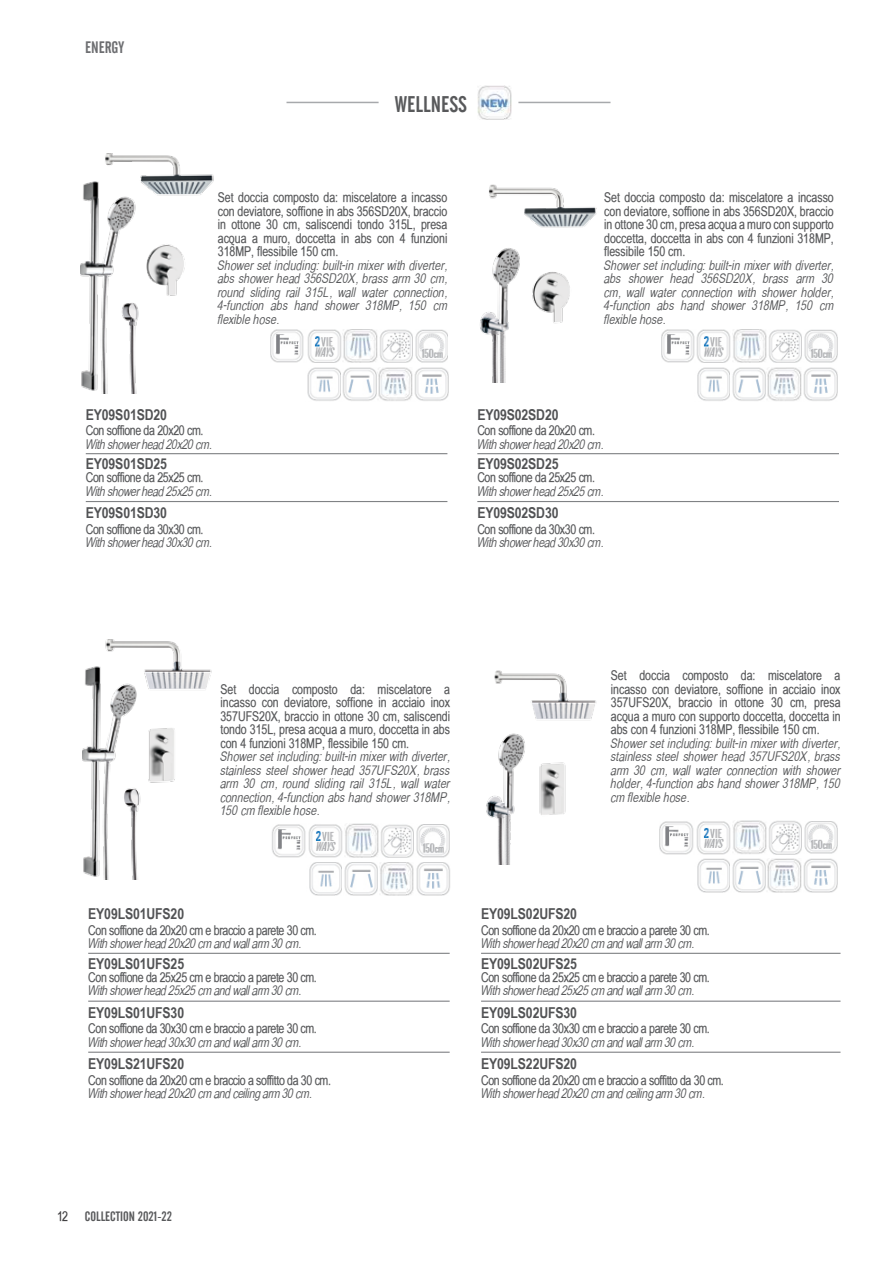
<style>
.page{position:relative;width:893px;height:1263px;background:#fff}
.page>*{position:absolute;margin:0;border:0;box-sizing:border-box;transform-origin:0 0}
.t1{font:22.5px "Alternate Gothic No 2 BT";color:#58595b}
.t2{font:16.5px "Alternate Gothic No 2 BT";color:#6d6e71}
.t3{font:700 15px "Arial Narrow";letter-spacing:-.01em;color:#515254}
.t4{font:13.5px/13.5px "Babel Sans";letter-spacing:-.025em;color:#58595b;text-align:justify}
.t5{font:italic 13.5px/13.5px "Babel Sans";letter-spacing:-.03em;color:#58595b;text-align:justify}
.t6{font:13.5px "Alternate Gothic No 2 BT";color:#58595b}
.s1{font-family:"Babel Sans";color:#414042}
</style>
<div class="page">
<img style="left:81px;top:154px;width:133px;height:240px">
<img style="left:83px;top:639px;width:129px;height:240px">
<img style="left:480px;top:184px;width:117px;height:198px">
<img style="left:486px;top:670px;width:111px;height:194px">
<hr style="left:481px;top:953px;width:359px;height:1px;background:#808285">
<hr style="left:88px;top:953px;width:362px;height:1px;background:#808285">
<hr style="left:481px;top:1000px;width:359px;height:2px;background:#808285">
<hr style="left:88px;top:1000px;width:362px;height:2px;background:#808285">
<hr style="left:481px;top:1052px;width:359px;height:1px;background:#808285">
<hr style="left:88px;top:1052px;width:362px;height:1px;background:#808285">
<hr style="left:286px;top:102px;width:93px;height:1px;background:#a7a9ac">
<hr style="left:518px;top:102px;width:92px;height:1px;background:#a7a9ac">
<hr style="left:477px;top:453px;width:362px;height:1px;background:#808285">
<hr style="left:86px;top:453px;width:361px;height:1px;background:#808285">
<hr style="left:477px;top:501px;width:362px;height:1px;background:#808285">
<hr style="left:86px;top:501px;width:361px;height:1px;background:#808285">
<img style="left:477px;top:86px;width:35px;height:33px">
<img style="left:697px;top:367px;width:32px;height:34px">
<img style="left:732px;top:367px;width:33px;height:34px">
<img style="left:767px;top:367px;width:71px;height:34px">
<img style="left:661px;top:329px;width:176px;height:34px">
<img style="left:697px;top:859px;width:32px;height:33px">
<img style="left:732px;top:859px;width:33px;height:33px">
<img style="left:767px;top:859px;width:71px;height:33px">
<img style="left:696px;top:820px;width:141px;height:35px">
<img style="left:309px;top:862px;width:141px;height:34px">
<img style="left:272px;top:824px;width:177px;height:34px">
<img style="left:307px;top:367px;width:33px;height:34px">
<img style="left:342px;top:367px;width:34px;height:34px">
<img style="left:378px;top:367px;width:34px;height:34px">
<img style="left:414px;top:367px;width:34px;height:34px">
<img style="left:307px;top:329px;width:141px;height:34px">
<img style="left:270px;top:329px;width:34px;height:34px">
<img style="left:659px;top:821px;width:35px;height:33px">
<p class="t2" style="left:85px;top:38px;width:41px">ENERGY</p>
<h1 class="t1" style="left:395px;top:91px;width:74px">WELLNESS</h1>
<p class="t4" style="left:218px;top:191px;width:231px">Set doccia composto da: miscelatore a incasso con deviatore, soffione in abs 356SD20X, braccio in ottone 30 cm, saliscendi tondo 315L, presa acqua a muro, doccetta in abs con 4 funzioni 318MP, flessibile 150 cm.</p>
<p class="t5" style="left:218px;top:259px;width:231px">Shower set including: built-in mixer with diverter, abs shower head 356SD20X, brass arm 30 cm, round sliding rail 315L, wall water connection, 4-function abs hand shower 318MP, 150 cm flexible hose.</p>
<p class="t4" style="left:604px;top:191px;width:231px">Set doccia composto da: miscelatore a incasso con deviatore, soffione in abs 356SD20X, braccio in ottone 30 cm, presa acqua a muro con supporto doccetta, doccetta in abs con 4 funzioni 318MP, flessibile 150 cm.</p>
<p class="t5" style="left:604px;top:258px;width:231px">Shower set including: built-in mixer with diverter, abs shower head 356SD20X, brass arm 30 cm, wall water connection with shower holder, 4-function abs hand shower 318MP, 150 cm flexible hose.</p>
<p class="t3" style="left:86px;top:403px;width:83px">EY09S01SD20</p>
<p class="t4" style="left:86px;top:424px;width:119px">Con soffione da 20x20 cm.</p>
<p class="t5" style="left:86px;top:437px;width:128px">With shower head 20x20 cm.</p>
<p class="t3" style="left:86px;top:452px;width:83px">EY09S01SD25</p>
<p class="t4" style="left:86px;top:471px;width:119px">Con soffione da 25x25 cm.</p>
<p class="t5" style="left:86px;top:484px;width:128px">With shower head 25x25 cm.</p>
<p class="t3" style="left:86px;top:501px;width:83px">EY09S01SD30</p>
<p class="t4" style="left:86px;top:522px;width:119px">Con soffione da 30x30 cm.</p>
<p class="t5" style="left:86px;top:536px;width:128px">With shower head 30x30 cm.</p>
<p class="t3" style="left:477px;top:403px;width:83px">EY09S02SD20</p>
<p class="t4" style="left:477px;top:424px;width:119px">Con soffione da 20x20 cm.</p>
<p class="t5" style="left:477px;top:437px;width:128px">With shower head 20x20 cm.</p>
<p class="t3" style="left:477px;top:452px;width:83px">EY09S02SD25</p>
<p class="t4" style="left:477px;top:471px;width:119px">Con soffione da 25x25 cm.</p>
<p class="t5" style="left:477px;top:484px;width:128px">With shower head 25x25 cm.</p>
<p class="t3" style="left:477px;top:501px;width:83px">EY09S02SD30</p>
<p class="t4" style="left:477px;top:522px;width:119px">Con soffione da 30x30 cm.</p>
<p class="t5" style="left:477px;top:536px;width:128px">With shower head 30x30 cm.</p>
<p class="t4" style="left:220px;top:682px;width:231px">Set doccia composto da: miscelatore a incasso con deviatore, soffione in acciaio inox 357UFS20X, braccio in ottone 30 cm, saliscendi tondo 315L, presa acqua a muro, doccetta in abs con 4 funzioni 318MP, flessibile 150 cm.</p>
<p class="t5" style="left:220px;top:750px;width:231px">Shower set including: built-in mixer with diverter, stainless steel shower head 357UFS20X, brass arm 30 cm, round sliding rail 315L, wall water connection, 4-function abs hand shower 318MP, 150 cm flexible hose.</p>
<p class="t4" style="left:611px;top:669px;width:231px">Set doccia composto da: miscelatore a incasso con deviatore, soffione in acciaio inox 357UFS20X, braccio in ottone 30 cm, presa acqua a muro con supporto doccetta, doccetta in abs con 4 funzioni 318MP, flessibile 150 cm.</p>
<p class="t5" style="left:611px;top:736px;width:231px">Shower set including: built-in mixer with diverter, stainless steel shower head 357UFS20X, brass arm 30 cm, wall water connection with shower holder, 4-function abs hand shower 318MP, 150 cm flexible hose.</p>
<p class="t3" style="left:88px;top:903px;width:97px">EY09LS01UFS20</p>
<p class="t4" style="left:88px;top:923px;width:230px">Con soffione da 20x20 cm e braccio a parete 30 cm.</p>
<p class="t5" style="left:88px;top:937px;width:215px">With shower head 20x20 cm and wall arm 30 cm.</p>
<p class="t3" style="left:88px;top:952px;width:97px">EY09LS01UFS25</p>
<p class="t4" style="left:88px;top:970px;width:230px">Con soffione da 25x25 cm e braccio a parete 30 cm.</p>
<p class="t5" style="left:88px;top:984px;width:215px">With shower head 25x25 cm and wall arm 30 cm.</p>
<p class="t3" style="left:88px;top:1001px;width:97px">EY09LS01UFS30</p>
<p class="t4" style="left:88px;top:1022px;width:230px">Con soffione da 30x30 cm e braccio a parete 30 cm.</p>
<p class="t5" style="left:88px;top:1035px;width:215px">With shower head 30x30 cm and wall arm 30 cm.</p>
<p class="t3" style="left:88px;top:1052px;width:97px">EY09LS21UFS20</p>
<p class="t4" style="left:88px;top:1073px;width:244px">Con soffione da 20x20 cm e braccio a soffitto da 30 cm.</p>
<p class="t5" style="left:88px;top:1087px;width:225px">With shower head 20x20 cm and ceiling arm 30 cm.</p>
<p class="t3" style="left:481px;top:903px;width:97px">EY09LS02UFS20</p>
<p class="t4" style="left:481px;top:923px;width:230px">Con soffione da 20x20 cm e braccio a parete 30 cm.</p>
<p class="t5" style="left:481px;top:937px;width:215px">With shower head 20x20 cm and wall arm 30 cm.</p>
<p class="t3" style="left:481px;top:952px;width:97px">EY09LS02UFS25</p>
<p class="t4" style="left:481px;top:970px;width:230px">Con soffione da 25x25 cm e braccio a parete 30 cm.</p>
<p class="t5" style="left:481px;top:984px;width:215px">With shower head 25x25 cm and wall arm 30 cm.</p>
<p class="t3" style="left:481px;top:1001px;width:97px">EY09LS02UFS30</p>
<p class="t4" style="left:481px;top:1022px;width:230px">Con soffione da 30x30 cm e braccio a parete 30 cm.</p>
<p class="t5" style="left:481px;top:1035px;width:215px">With shower head 30x30 cm and wall arm 30 cm.</p>
<p class="t3" style="left:481px;top:1052px;width:97px">EY09LS22UFS20</p>
<p class="t4" style="left:481px;top:1073px;width:244px">Con soffione da 20x20 cm e braccio a soffitto da 30 cm.</p>
<p class="t5" style="left:481px;top:1087px;width:225px">With shower head 20x20 cm and ceiling arm 30 cm.</p>
<p class="t6" style="left:57px;top:1208px;width:117px"><span class="s1">12</span> COLLECTION 2021-22</p>
</div>
